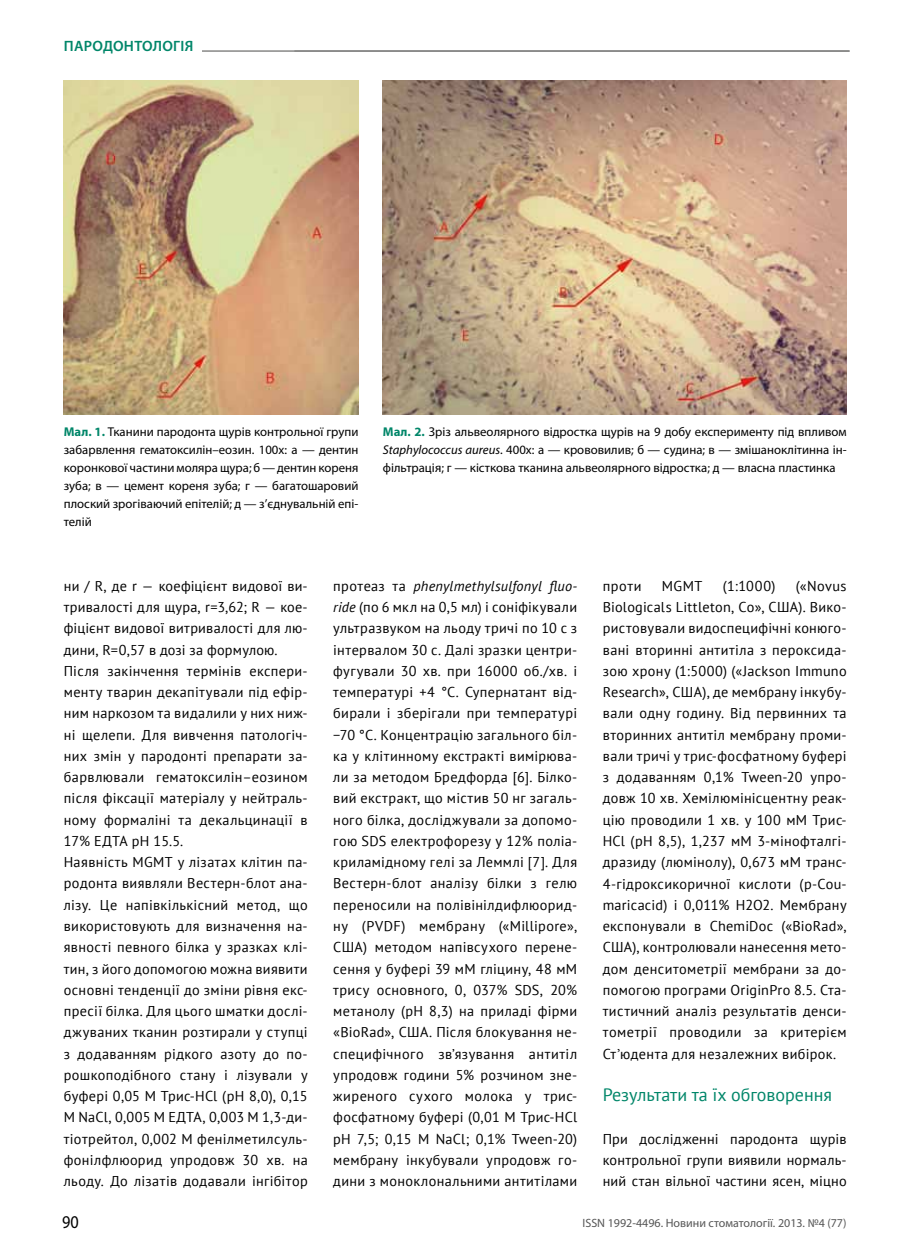
<style>
.page{position:relative;width:902px;height:1259px;background:#fff}
.page>*{position:absolute;margin:0;border:0;box-sizing:border-box;transform-origin:0 0}
.t1{font:18px "PT Sans";color:#008669}
.t2{font:18px "Myriad Pro";color:#000;scale:.9 1}
.t3{font:600 15px "Myriad Pro";letter-spacing:.02em;color:#008669}
.t4{font:14.25px/21.3px "PT Sans";letter-spacing:.025em;color:#000}
.t5{font:12.75px/18px "Myriad Pro";color:#000;text-align:justify}
.t6{font:12px "Myriad Pro";color:#565656}
.s1{font-weight:700;color:#008669}
.s2{font-style:italic}
.s3{font-family:"Minion Pro"}
</style>
<div class="page">
<hr style="left:151px;top:50px;width:698px;height:2px;background:#878786">
<div style="left:64px;top:40px;width:138px;height:20px;background:#fff"></div>
<img style="left:64px;top:80px;width:294px;height:334px">
<img style="left:383px;top:80px;width:463px;height:334px">
<p class="t3" style="left:64px;top:38px;width:131px">пародонтологія</p>
<p class="t5" style="left:64px;top:422px;width:296px"><span class="s1">Мал. 1.</span> Тканини пародонта щурів контрольної групи забарвлення гематоксилін–еозин. 100х: а — дентин коронкової частини моляра щура; б — дентин кореня зуба; в — цемент кореня зуба; г — багатошаровий плоский зрогіваючий епітелій; д — з’єднувальній епі&shy;телій</p>
<p class="t5" style="left:383px;top:422px;width:465px"><span class="s1">Мал. 2.</span> Зріз альвеолярного відростка щурів на 9 добу експерименту під впливом <span class="s2">Staphylococcus aureus</span>. 400х: а — крововилив; б — судина; в — змішаноклітинна ін&shy;фільтрація; г — кісткова тканина альвеолярного відростка; д — власна пластинка</p>
<p class="t4" style="left:64px;top:575px;width:245px">ни / R, де r — коефіцієнт видової ви&shy;тривалості для щура, r=3,62; R — кое&shy;фіцієнт видової витривалості для лю&shy;дини, R=0,57 в дозі за формулою.<br>Після закінчення термінів експери&shy;менту тварин декапітували під ефір&shy;ним наркозом та видалили у них ниж&shy;ні щелепи. Для вивчення патологіч&shy;них змін у пародонті препарати за&shy;барвлювали гематоксилін–еозином після фіксації матеріалу у нейтраль&shy;ному формаліні та декальцинації в 17% ЕДТА pH 15.5.<br>Наявність MGMT у лізатах клітин па&shy;родонта виявляли Вестерн-блот ана&shy;лізу. Це напівкількісний метод, що використовують для визначення на&shy;явності певного білка у зразках клі&shy;тин, з його допомогою можна виявити основні тенденції до зміни рівня екс&shy;пресії білка. Для цього шматки дослі&shy;джуваних тканин розтирали у ступці з додаванням рідкого азоту до по&shy;рошкоподібного стану і лізували у буфері 0,05 М Трис-HCl (pH 8,0), 0,15<br>M NaCl, 0,005 М ЕДТА, 0,003 М 1,3-ди&shy;тіотрейтол, 0,002 М фенілметилсуль&shy;фонілфлюорид упродовж 30 хв. на льоду. До лізатів додавали інгібітор</p>
<p class="t4" style="left:333px;top:575px;width:245px;text-align:justify">протеаз та <span class="s2">phenylmethylsulfonyl fluo&shy;ride</span> (по 6 мкл на 0,5 мл) і соніфікували ультразвуком на льоду тричі по 10 с з інтервалом 30 с. Далі зразки центри&shy;фугували 30 хв. при 16000 об./хв. і температурі +4 °С. Супернатант від&shy;бирали і зберігали при температурі −70 °С. Концентрацію загального біл&shy;ка у клітинному екстракті вимірюва&shy;ли за методом Бредфорда [6]. Білко&shy;вий екстракт, що містив 50 нг загаль&shy;ного білка, досліджували за допомо&shy;гою SDS електрофорезу у 12% поліа&shy;криламідному гелі за Леммлі [7]. Для Вестерн-блот аналізу білки з гелю переносили на полівінілдифлюорид&shy;ну (PVDF) мембрану («Millipore», США) методом напівсухого перене&shy;сення у буфері 39 мM гліцину, 48 мМ трису основного, 0, 037% SDS, 20% метанолу (pH 8,3) на приладі фірми «BioRad», США. Після блокування не&shy;специфічного зв’язування антитіл упродовж години 5% розчином зне&shy;жиреного сухого молока у трис&shy;фосфатному буфері (0,01 М Трис-HCl pH 7,5; 0,15 M NaCl; 0,1% Tween-20) мембрану інкубували упродовж го&shy;дини з моноклональними антитілами</p>
<p class="t4" style="left:602px;top:575px;width:40px">проти</p>
<p class="t4" style="left:661px;top:575px;width:42px">MGMT</p>
<p class="t4" style="left:722px;top:575px;width:54px">(1:1000)</p>
<p class="t4" style="left:602px;top:575px;width:245px;text-indent:193px">(«Novus Biologicals Littleton, Co», США). Вико&shy;ристовували видоспецифічні конюго&shy;вані вторинні антитіла з пероксида&shy;зою хрону (1:5000) («Jackson Immuno Research», США), де мембрану інкубу&shy;вали одну годину. Від первинних та вторинних антитіл мембрану проми&shy;вали тричі у трис-фосфатному буфері з додаванням 0,1% Tween-20 упро&shy;довж 10 хв. Хемілюмінісцентну реак&shy;цію проводили 1 хв. у 100 мМ Трис-HCl (pH 8,5), 1,237 мМ 3-мінофталгі&shy;дразиду (люмінолу), 0,673 мМ транс-4-гідроксикоричної кислоти (p-Cou&shy;maricacid) і 0,011% H2O2. Мембрану експонували в ChemiDoc («BioRad», США), контролювали нанесення мето&shy;дом денситометрії мембрани за до&shy;помогою програми OriginPro 8.5. Ста&shy;тистичний аналіз результатів денси&shy;тометрії проводили за критерієм Ст<span class="s3">’</span>юдента для незалежних вибірок.</p>
<p class="t1" style="left:602px;top:1083px;width:231px">Результати та їх обговорення</p>
<p class="t4" style="left:602px;top:1127px;width:245px;text-align:justify">При дослідженні пародонта щурів контрольної групи виявили нормаль&shy;ний стан вільної частини ясен, міцно</p>
<p class="t2" style="left:62px;top:1211px;width:20px">90</p>
<p class="t6" style="left:582px;top:1215px;width:265px">ISSN 1992-4496. Новини стоматології. 2013. №4 (77)</p>
</div>
